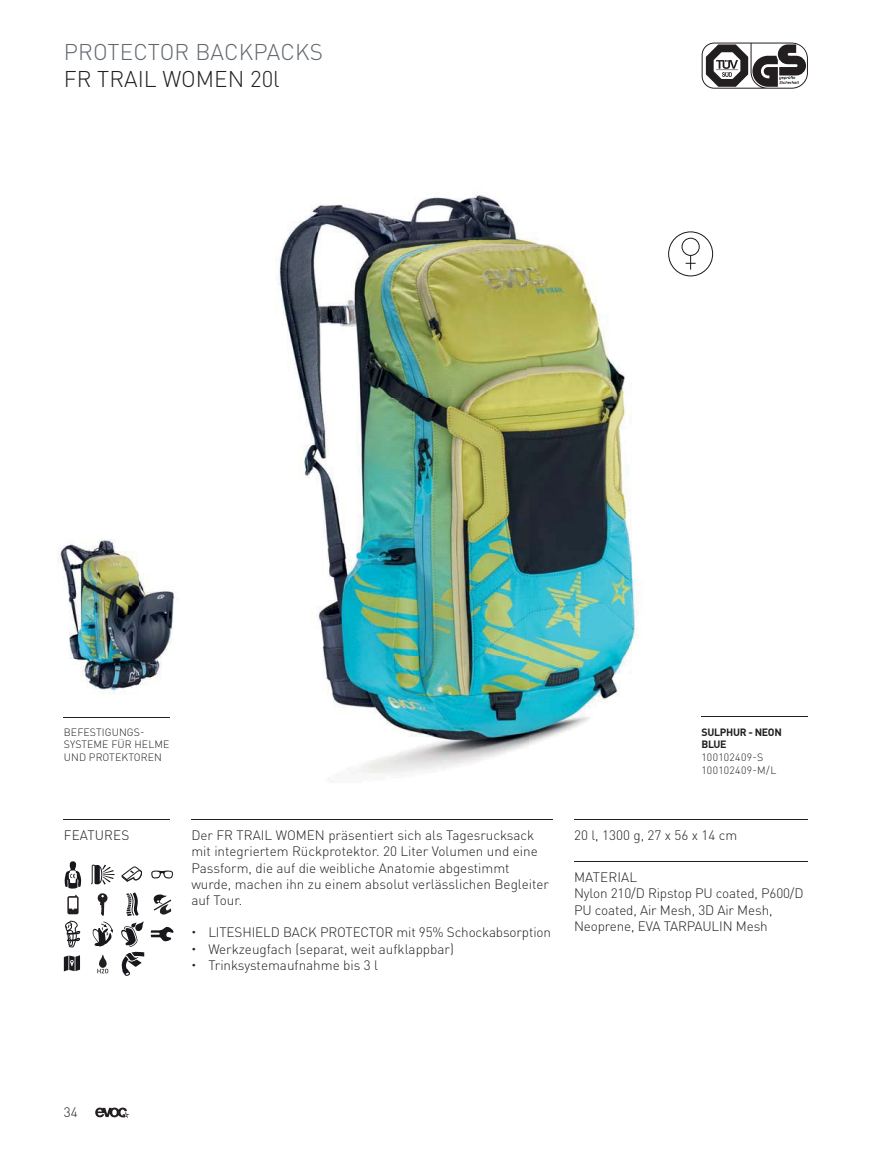
<style>
.page{position:relative;width:893px;height:1149px;background:#fff}
.page>*{position:absolute;margin:0;border:0;box-sizing:border-box;transform-origin:0 0}
.t1{font:300 22.5px "DINOT";letter-spacing:.005em;color:#60676e}
.t2{font:300 22.5px "DINOT";color:#231f20}
.t3{font:300 13.5px/16.2px "DINOT";color:#231f20}
.t4{font:300 10.5px/12.6px "DINOT";letter-spacing:.01em;color:#231f20}
.t5{font:300 10.5px/12.6px "DINOT";letter-spacing:.035em;color:#231f20}
.t6{font:700 10.5px/12.6px "DINOT";letter-spacing:-.03em;color:#231f20}
</style>
<div class="page">
<svg style="left:95px;top:1107px;width:34px;height:10px"></svg>
<img style="left:275px;top:193px;width:411px;height:590px">
<svg style="left:702px;top:43px;width:106px;height:46px"></svg>
<hr style="left:64px;top:819px;width:106px;height:1px;background:#231f20">
<hr style="left:574px;top:819px;width:234px;height:1px;background:#231f20">
<hr style="left:702px;top:716px;width:106px;height:1px;background:#231f20">
<img style="left:57px;top:539px;width:118px;height:155px">
<hr style="left:574px;top:861px;width:234px;height:1px;background:#231f20">
<div style="left:668px;top:231px;width:45px;height:45px;border:1px solid #18171b;border-radius:50%"></div>
<div style="left:682px;top:238px;width:17px;height:17px;border:1px solid #18171b;border-radius:50%"></div>
<svg style="left:686px;top:255px;width:10px;height:14px"></svg>
<svg style="left:67px;top:894px;width:12px;height:20px"></svg>
<svg style="left:153px;top:894px;width:19px;height:20px"></svg>
<svg style="left:91px;top:864px;width:23px;height:20px"></svg>
<svg style="left:98px;top:893px;width:10px;height:22px"></svg>
<svg style="left:65px;top:920px;width:15px;height:26px"></svg>
<svg style="left:97px;top:954px;width:11px;height:19px"></svg>
<svg style="left:121px;top:866px;width:21px;height:15px"></svg>
<svg style="left:126px;top:892px;width:13px;height:23px"></svg>
<svg style="left:64px;top:955px;width:16px;height:16px"></svg>
<svg style="left:151px;top:870px;width:22px;height:8px"></svg>
<svg style="left:151px;top:926px;width:23px;height:14px"></svg>
<svg style="left:93px;top:921px;width:20px;height:25px"></svg>
<svg style="left:121px;top:921px;width:23px;height:54px"></svg>
<svg style="left:65px;top:861px;width:16px;height:27px"></svg>
<hr style="left:191px;top:819px;width:362px;height:1px;background:#231f20">
<hr style="left:64px;top:717px;width:106px;height:1px;background:#231f20">
<h1 class="t1" style="left:64px;top:44px;width:261px">PROTECTOR BACKPACKS</h1>
<h1 class="t2" style="left:64px;top:71px;width:217px">FR TRAIL WOMEN 20l</h1>
<p class="t4" style="left:64px;top:726px;width:107px">BEFESTIGUNGS-<br>SYSTEME FÜR HELME<br>UND PROTEKTOREN</p>
<p class="t6" style="left:702px;top:725px;width:82px">SULPHUR - NEON<br>BLUE</p>
<p class="t5" style="left:702px;top:752px;width:76px">100102409-S<br>100102409-M/L</p>
<p class="t3" style="left:64px;top:828px;width:67px">FEATURES</p>
<p class="t3" style="left:574px;top:828px;width:165px">20 l, 1300 g, 27 x 56 x 14 cm</p>
<p class="t3" style="left:191px;top:828px;width:359px">Der FR TRAIL WOMEN präsentiert sich als Tagesrucksack mit integriertem Rückprotektor. 20 Liter Volumen und eine Passform, die auf die weibliche Anatomie abgestimmt wurde, machen ihn zu einem absolut verlässlichen Begleiter auf Tour.</p>
<p class="t3" style="left:208px;top:925px;width:344px">LITESHIELD BACK PROTECTOR mit 95% Schockabsorption<br>Werkzeugfach (separat, weit aufklappbar)<br>Trinksystemaufnahme bis 3 l</p>
<p class="t3" style="left:574px;top:870px;width:231px">MATERIAL<br>Nylon 210/D Ripstop PU coated, P600/D<br>PU coated, Air Mesh, 3D Air Mesh,<br>Neoprene, EVA TARPAULIN Mesh</p>
<p class="t3" style="left:64px;top:1105px;width:15px">34</p>
</div>
